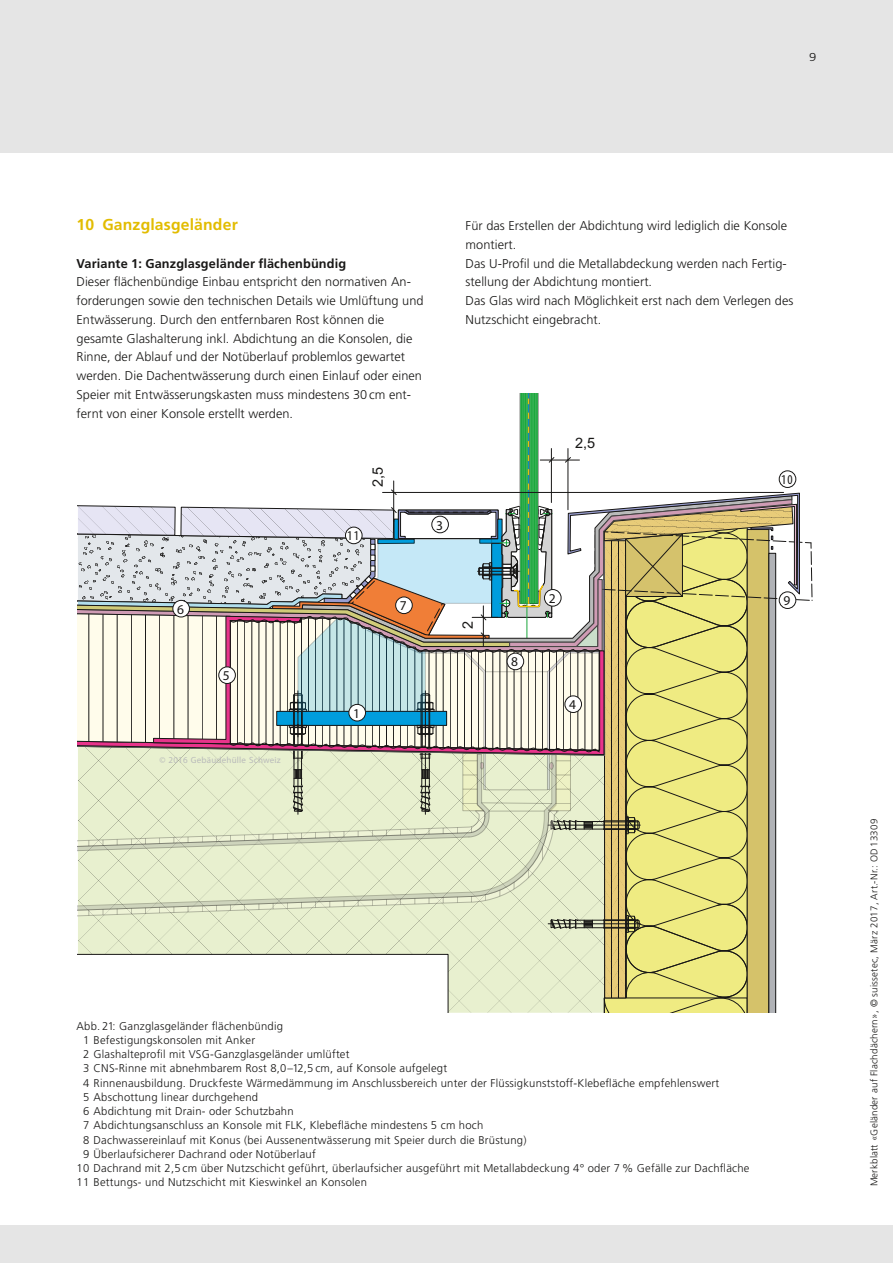
<style>
.page{position:relative;width:893px;height:1263px;background:#e5e5e5}
.page>*{position:absolute;margin:0;border:0;box-sizing:border-box;transform-origin:0 0}
.t1{font:700 15.75px "Frutiger LT Std";letter-spacing:.01em;color:#e2bc00}
.t2{font:14.4px "Arial";color:#181716}
.t3{font:13.5px "Myriad Pro";color:#181716}
.t4{font:condensed 13.5px "Myriad Pro";color:#181716}
.t5{font:300 12.75px/18.8px "Frutiger LT Std";letter-spacing:.005em;color:#181716}
.t6{font:700 12.75px "Frutiger LT Std";letter-spacing:.01em;color:#181716}
.t7{font:300 11.55px "Frutiger LT Std";color:#181716;scale:1.14 1}
.t8{font:300 11.25px "Frutiger LT Std";letter-spacing:.02em;color:#181716}
.t9{font:300 9.75px "Frutiger LT Std";letter-spacing:.02em;color:#181716}
.t10{font:9px "Myriad Pro";letter-spacing:.02em;color:#b9baba}
</style>
<div class="page">
<div style="left:0;top:153px;width:893px;height:1072px;background:#fff"></div>
<svg style="left:78px;top:394px;width:734px;height:619px"></svg>
<div style="left:349px;top:704px;width:16px;height:17px;background:#fff;border-radius:50%"></div>
<div style="left:349px;top:704px;width:17px;height:17px;border:1px solid #181716;border-radius:50%"></div>
<div style="left:432px;top:516px;width:16px;height:17px;background:#fff;border-radius:50%"></div>
<div style="left:432px;top:516px;width:17px;height:17px;border:1px solid #181716;border-radius:50%"></div>
<div style="left:544px;top:589px;width:17px;height:17px;background:#fff;border-radius:50%"></div>
<div style="left:544px;top:589px;width:17px;height:17px;border:1px solid #181716;border-radius:50%"></div>
<div style="left:565px;top:696px;width:16px;height:16px;background:#fff;border-radius:50%"></div>
<div style="left:565px;top:696px;width:17px;height:17px;border:1px solid #181716;border-radius:50%"></div>
<div style="left:219px;top:667px;width:16px;height:16px;background:#fff;border-radius:50%"></div>
<div style="left:219px;top:667px;width:17px;height:17px;border:1px solid #181716;border-radius:50%"></div>
<div style="left:173px;top:600px;width:16px;height:17px;background:#fff;border-radius:50%"></div>
<div style="left:173px;top:600px;width:17px;height:17px;border:1px solid #181716;border-radius:50%"></div>
<div style="left:396px;top:597px;width:16px;height:17px;background:#fff;border-radius:50%"></div>
<div style="left:395px;top:597px;width:17px;height:17px;border:1px solid #181716;border-radius:50%"></div>
<div style="left:507px;top:653px;width:17px;height:17px;background:#fff;border-radius:50%"></div>
<div style="left:507px;top:653px;width:17px;height:17px;border:1px solid #181716;border-radius:50%"></div>
<div style="left:779px;top:592px;width:17px;height:16px;background:#fff;border-radius:50%"></div>
<div style="left:779px;top:592px;width:17px;height:17px;border:1px solid #181716;border-radius:50%"></div>
<div style="left:779px;top:471px;width:17px;height:16px;background:#fff;border-radius:50%"></div>
<div style="left:779px;top:471px;width:17px;height:17px;border:1px solid #181716;border-radius:50%"></div>
<div style="left:345px;top:527px;width:17px;height:17px;background:#fff;border-radius:50%"></div>
<div style="left:345px;top:527px;width:17px;height:17px;border:1px solid #181716;border-radius:50%"></div>
<p class="t7" style="left:809px;top:51px;width:8px">9</p>
<h1 class="t1" style="left:77px;top:215px;width:163px">10 Ganzglasgeländer</h1>
<p class="t6" style="left:77px;top:256px;width:271px">Variante 1: Ganzglasgeländer flächenbündig</p>
<p class="t5" style="left:77px;top:273px;width:349px">Dieser flächenbündige Einbau entspricht den normativen An&shy;forderungen sowie den technischen Details wie Umlüftung und Entwässerung. Durch den entfernbaren Rost können die gesamte Glashalterung inkl. Abdichtung an die Konsolen, die Rinne, der Ablauf und der Notüberlauf problemlos gewartet werden. Die Dachentwässerung durch einen Einlauf oder einen Speier mit Entwässerungskasten muss mindestens 30cm ent&shy;fernt von einer Konsole erstellt werden.</p>
<p class="t2" style="left:369px;top:487px;width:22px;rotate:-90deg">2,5</p>
<p class="t4" style="left:347px;top:528px;width:13px">11</p>
<p class="t3" style="left:436px;top:517px;width:8px">3</p>
<p class="t5" style="left:466px;top:216px;width:329px">Für das Erstellen der Abdichtung wird lediglich die Konsole montiert.<br>Das U-Profil und die Metallabdeckung werden nach Fertig&shy;stellung der Abdichtung montiert.<br>Das Glas wird nach Möglichkeit erst nach dem Verlegen des Nutzschicht eingebracht.</p>
<p class="t2" style="left:575px;top:434px;width:22px">2,5</p>
<p class="t4" style="left:781px;top:471px;width:13px">10</p>
<p class="t3" style="left:177px;top:601px;width:8px">6</p>
<p class="t3" style="left:400px;top:597px;width:8px">7</p>
<p class="t3" style="left:223px;top:667px;width:8px">5</p>
<p class="t10" style="left:159px;top:754px;width:123px">© 2016 Gebäudehülle Schweiz</p>
<p class="t3" style="left:353px;top:705px;width:8px">1</p>
<p class="t2" style="left:459px;top:629px;width:10px;rotate:-90deg">2</p>
<p class="t3" style="left:511px;top:654px;width:8px">8</p>
<p class="t3" style="left:549px;top:590px;width:8px">2</p>
<p class="t3" style="left:569px;top:696px;width:8px">4</p>
<p class="t3" style="left:783px;top:592px;width:8px">9</p>
<p class="t8" style="left:77px;top:1019px;width:208px">Abb. 21: Ganzglasgeländer flächenbündig</p>
<p class="t8" style="left:83px;top:1034px;width:174px">1 Befestigungskonsolen mit Anker</p>
<p class="t8" style="left:83px;top:1048px;width:268px">2 Glashalteprofil mit VSG-Ganzglasgeländer umlüftet</p>
<p class="t8" style="left:83px;top:1062px;width:366px">3 CNS-Rinne mit abnehmbarem Rost 8,0–12,5 cm, auf Konsole aufgelegt</p>
<p class="t8" style="left:83px;top:1076px;width:638px">4 Rinnenausbildung. Druckfeste Wärmedämmung im Anschlussbereich unter der Flüssigkunststoff-Klebefläche empfehlenswert</p>
<p class="t8" style="left:83px;top:1091px;width:177px">5 Abschottung linear durchgehend</p>
<p class="t8" style="left:83px;top:1105px;width:212px">6 Abdichtung mit Drain- oder Schutzbahn</p>
<p class="t8" style="left:83px;top:1119px;width:402px">7 Abdichtungsanschluss an Konsole mit FLK, Klebefläche mindestens 5 cm hoch</p>
<p class="t8" style="left:83px;top:1133px;width:445px">8 Dachwassereinlauf mit Konus (bei Aussenentwässerung mit Speier durch die Brüstung)</p>
<p class="t8" style="left:83px;top:1148px;width:234px">9 Überlaufsicherer Dachrand oder Notüberlauf</p>
<p class="t8" style="left:77px;top:1162px;width:674px">10 Dachrand mit 2,5 cm über Nutzschicht geführt, überlaufsicher ausgeführt mit Metallabdeckung 4° oder 7% Gefälle zur Dachfläche</p>
<p class="t8" style="left:77px;top:1176px;width:292px">11 Bettungs- und Nutzschicht mit Kieswinkel an Konsolen</p>
<p class="t9" style="left:869px;top:1186px;width:369px;rotate:-90deg">Merkblatt «Geländer auf Flachdächern», © suissetec, März 2017, Art.-Nr.: OD13309</p>
</div>
